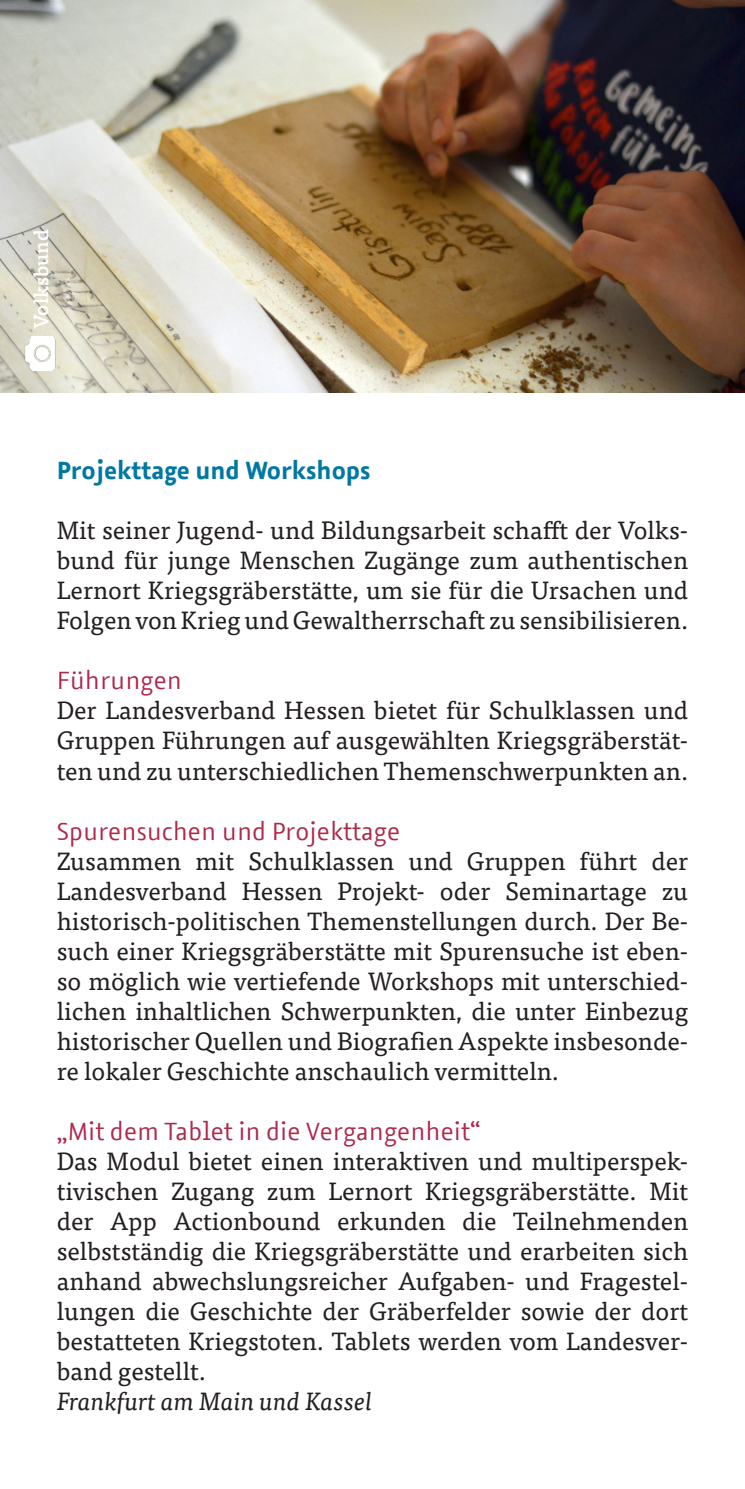
<style>
.page{position:relative;width:745px;height:1489px;background:#fff}
.page>*{position:absolute;margin:0;border:0;box-sizing:border-box;transform-origin:0 0}
.t1{font:25px/30px "Tisa OT";color:#231f20;text-align:justify}
.t2{font:25px "Azuro TF";color:#ae294b}
.t3{font:italic 25px "Tisa OT";color:#231f20}
.t4{font:700 25px "Azuro TF";color:#0078a3}
.t5{font:500 20px "Tisa OT";color:#fff}
</style>
<div class="page">
<img style="left:0;top:0;width:744px;height:392px">
<img style="left:23px;top:337px;width:34px;height:33px">
<p class="t5" style="left:29px;top:328px;width:101px;rotate:-90deg">Volksbund</p>
<p class="t4" style="left:57px;top:451px;width:315px">Projekttage und Workshops</p>
<p class="t1" style="left:57px;top:516px;width:632px">Mit seiner Jugend- und Bildungsarbeit schafft der Volks&shy;bund für junge Menschen Zugänge zum authentischen Lernort Kriegsgräberstätte, um sie für die Ursachen und Folgen von Krieg und Gewaltherrschaft zu sensibilisieren.</p>
<p class="t2" style="left:57px;top:663px;width:127px">Führungen</p>
<p class="t1" style="left:57px;top:696px;width:632px">Der Landesverband Hessen bietet für Schulklassen und Gruppen Führungen auf ausgewählten Kriegsgräberstät&shy;ten und zu unterschiedlichen Themenschwerpunkten an.</p>
<p class="t2" style="left:57px;top:813px;width:345px">Spurensuchen und Projekttage</p>
<p class="t1" style="left:57px;top:846px;width:632px">Zusammen mit Schulklassen und Gruppen führt der Landesverband Hessen Projekt- oder Seminartage zu historisch-politischen Themenstellungen durch. Der Be&shy;such einer Kriegsgräberstätte mit Spurensuche ist eben&shy;so möglich wie vertiefende Workshops mit unterschied&shy;lichen inhaltlichen Schwerpunkten, die unter Einbezug historischer Quellen und Biografien Aspekte insbesonde&shy;re lokaler Geschichte anschaulich vermitteln.</p>
<p class="t2" style="left:57px;top:1113px;width:425px">„Mit dem Tablet in die Vergangenheit“</p>
<p class="t1" style="left:57px;top:1146px;width:632px">Das Modul bietet einen interaktiven und multiperspek&shy;tivischen Zugang zum Lernort Kriegsgräberstätte. Mit der App Actionbound erkunden die Teilnehmenden selbstständig die Kriegsgräberstätte und erarbeiten sich anhand abwechslungsreicher Aufgaben- und Fragestel&shy;lungen die Geschichte der Gräberfelder sowie der dort bestatteten Kriegstoten. Tablets werden vom Landesver&shy;band gestellt.</p>
<p class="t3" style="left:57px;top:1386px;width:317px">Frankfurt am Main und Kassel</p>
</div>
